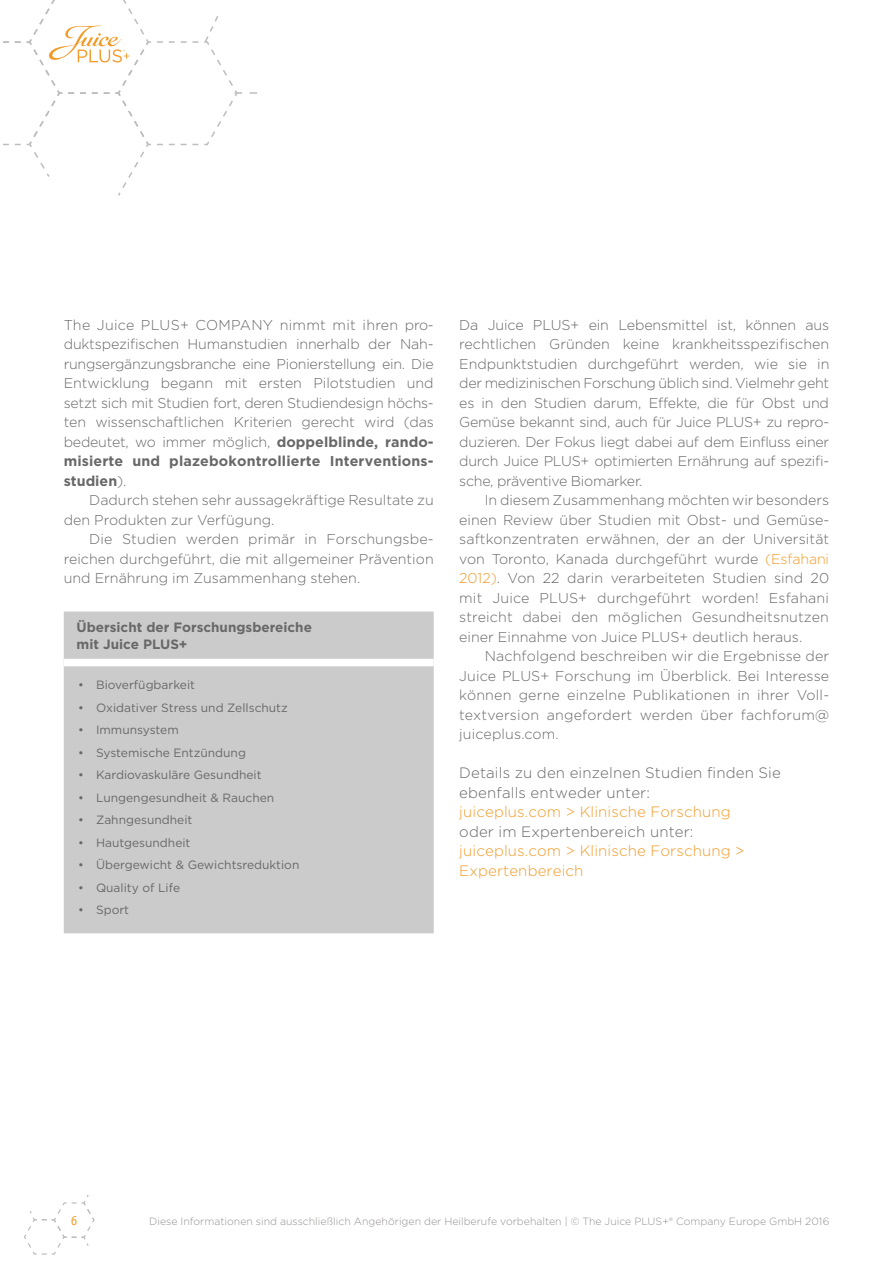
<style>
.page{position:relative;width:893px;height:1263px;background:#fff}
.page>*{position:absolute;margin:0;border:0;box-sizing:border-box;transform-origin:0 0}
.t1{font:300 15px/19.5px "Gotham";letter-spacing:.01em;color:#696868}
.t2{font:300 15px/19.5px "Gotham";letter-spacing:.01em;color:#f39b29}
.t3{font:300 14.25px/19.5px "Gotham";letter-spacing:-.01em;color:#696868;text-align:justify}
.t4{font:700 13.5px/16.5px "Gotham";color:#696868}
.t5{font:13.5px "Officina Sans";color:#f39b29}
.t6{font:12px "Gotham";color:#696868}
.t7{font:300 10.5px "Gotham";color:#949290}
.s1{font-weight:700}
.s2{color:#f39b29}
</style>
<div class="page">
<svg style="left:3px;top:0;width:254px;height:196px"></svg>
<svg style="left:24px;top:1195px;width:71px;height:60px"></svg>
<div style="left:64px;top:611px;width:370px;height:322px;background:#cbcbcc"></div>
<div style="left:64px;top:659px;width:370px;height:7px;background:#fff"></div>
<p class="t3" style="left:64px;top:314px;width:372px">The Juice PLUS+ COMPANY nimmt mit ihren pro&shy;duktspezifischen Humanstudien innerhalb der Nah&shy;rungsergänzungsbranche eine Pionierstellung ein. Die Entwicklung begann mit ersten Pilotstudien und setzt sich mit Studien fort, deren Studiendesign höchs&shy;ten wissenschaftlichen Kriterien gerecht wird (das bedeutet, wo immer möglich, <span class="s1">doppelblinde, rando&shy;misierte und plazebokontrollierte Interventions&shy;studien</span>).</p>
<p class="t3" style="left:64px;top:490px;width:371px;text-indent:26px">Dadurch stehen sehr aussagekräftige Resultate zu den Produkten zur Verfügung.</p>
<p class="t3" style="left:64px;top:529px;width:371px;text-align:left;text-indent:26px">Die Studien werden primär in Forschungsbe&shy;reichen durchgeführt, die mit allgemeiner Prävention und Ernährung im Zusammenhang stehen.</p>
<p class="t4" style="left:77px;top:619px;width:237px">Übersicht der Forschungsbereiche mit Juice PLUS+</p>
<p class="t6" style="left:78px;top:677px;width:118px">• Bioverfügbarkeit</p>
<p class="t6" style="left:78px;top:700px;width:211px">• Oxidativer Stress und Zellschutz</p>
<p class="t6" style="left:78px;top:722px;width:102px">• Immunsystem</p>
<p class="t6" style="left:78px;top:745px;width:169px">• Systemische Entzündung</p>
<p class="t6" style="left:78px;top:767px;width:185px">• Kardiovaskuläre Gesundheit</p>
<p class="t6" style="left:78px;top:790px;width:198px">• Lungengesundheit &amp; Rauchen</p>
<p class="t6" style="left:78px;top:812px;width:116px">• Zahngesundheit</p>
<p class="t6" style="left:78px;top:835px;width:114px">• Hautgesundheit</p>
<p class="t6" style="left:78px;top:857px;width:223px">• Übergewicht &amp; Gewichtsreduktion</p>
<p class="t6" style="left:78px;top:880px;width:103px">• Quality of Life</p>
<p class="t6" style="left:78px;top:902px;width:52px">• Sport</p>
<p class="t3" style="left:459px;top:314px;width:372px;text-align:left">Da Juice PLUS+ ein Lebensmittel ist, können aus rechtlichen Gründen keine krankheitsspezifischen Endpunktstudien durchgeführt werden, wie sie in der medizinischen Forschung üblich sind. Vielmehr geht es in den Studien darum, Effekte, die für Obst und Gemüse bekannt sind, auch für Juice PLUS+ zu repro&shy;duzieren. Der Fokus liegt dabei auf dem Einfluss einer durch Juice PLUS+ optimierten Ernährung auf spezifi&shy;sche, präventive Biomarker.</p>
<p class="t3" style="left:459px;top:490px;width:371px;text-indent:26px">In diesem Zusammenhang möchten wir besonders einen Review über Studien mit Obst- und Gemüse&shy;saftkonzentraten erwähnen, der an der Universität von Toronto, Kanada durchgeführt wurde <span class="s2">(Esfahani 2012)</span>. Von 22 darin verarbeiteten Studien sind 20 mit Juice PLUS+ durchgeführt worden! Esfahani streicht dabei den möglichen Gesundheitsnutzen einer Einnahme von Juice PLUS+ deutlich heraus.</p>
<p class="t3" style="left:459px;top:646px;width:371px;text-indent:26px">Nachfolgend beschreiben wir die Ergebnisse der Juice PLUS+ Forschung im Überblick. Bei Interesse können gerne einzelne Publikationen in ihrer Voll&shy;textversion angefordert werden über fachforum@ juiceplus.com.</p>
<p class="t1" style="left:459px;top:763px;width:323px">Details zu den einzelnen Studien finden Sie ebenfalls entweder unter:</p>
<p class="t2" style="left:459px;top:802px;width:273px">juiceplus.com &gt; Klinische Forschung</p>
<p class="t1" style="left:459px;top:821px;width:236px">oder im Expertenbereich unter:</p>
<p class="t2" style="left:459px;top:841px;width:287px">juiceplus.com &gt; Klinische Forschung &gt;<br>Expertenbereich</p>
<p class="t5" style="left:71px;top:1213px;width:8px">6</p>
<p class="t7" style="left:149px;top:1215px;width:682px">Diese Informationen sind ausschließlich Angehörigen der Heilberufe vorbehalten | © The Juice PLUS+® Company Europe GmbH 2016</p>
</div>
